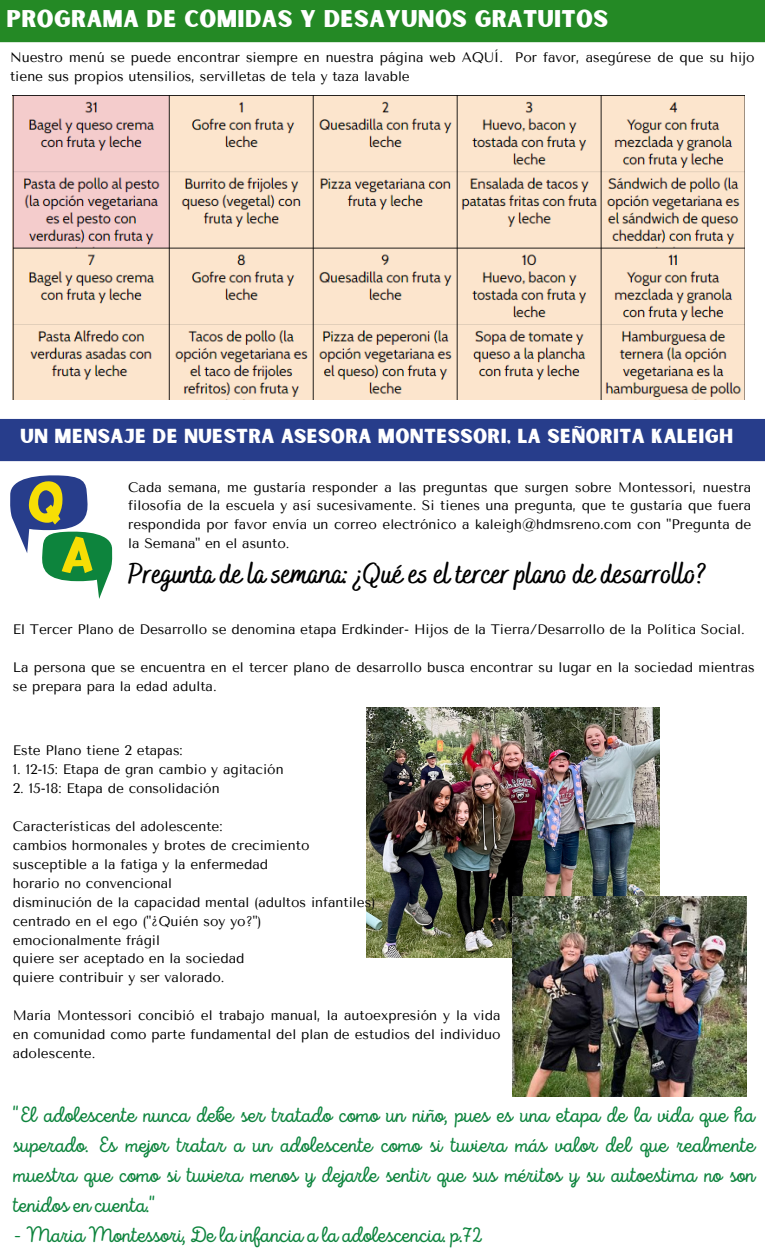
<style>
.page{position:relative;width:765px;height:1260px;background:#fff}
.page>*{position:absolute;margin:0;border:0;box-sizing:border-box;transform-origin:0 0}
.t1{font:700 28.75px "Bakerie Smooth";color:#000}
.t2{font:23.12px "Sunborn Sans One";letter-spacing:.015em;color:#fff}
.t3{font:22px/30px "Intro Script";color:#0d843d;text-align:justify}
.t4{font:19.38px "Sunborn Sans One";letter-spacing:.015em;color:#fff}
.t5{font:13.75px/19px "Tenor Sans";color:#000}
</style>
<div class="page">
<div style="left:0;top:419px;width:765px;height:42px;background:#273d8b"></div>
<div style="left:0;top:0;width:765px;height:42px;background:#248925"></div>
<svg style="left:10px;top:475px;width:102px;height:124px"></svg>
<img style="left:366px;top:708px;width:294px;height:250px">
<img style="left:513px;top:896px;width:233px;height:200px">
<img style="left:13px;top:96px;width:731px;height:304px">
<h2 class="t2" style="left:6px;top:4px;width:603px">PROGRAMA DE COMIDAS Y DESAYUNOS GRATUITOS</h2>
<p class="t5" style="left:10px;top:48px;width:746px">Nuestro menú se puede encontrar siempre en nuestra página web AQUÍ. Por favor, asegúrese de que su hijo tiene sus propios utensilios, servilletas de tela y taza lavable</p>
<h3 class="t4" style="left:20px;top:423px;width:714px">UN MENSAJE DE NUESTRA ASESORA MONTESSORI, LA SEÑORITA KALEIGH</h3>
<p class="t5" style="left:128px;top:478px;width:625px;text-align:justify">Cada semana, me gustaría responder a las preguntas que surgen sobre Montessori, nuestra filosofía de la escuela y así sucesivamente. Si tienes una pregunta, que te gustaría que fuera respondida por favor envía un correo electrónico a kaleigh@hdmsreno.com con "Pregunta de la Semana" en el asunto.</p>
<h1 class="t1" style="left:128px;top:556px;width:580px">Pregunta de la semana: ¿Qué es el tercer plano de desarrollo?</h1>
<p class="t5" style="left:13px;top:620px;width:733px">El Tercer Plano de Desarrollo se denomina etapa Erdkinder- Hijos de la Tierra/Desarrollo de la Política Social.</p>
<p class="t5" style="left:13px;top:658px;width:744px">La persona que se encuentra en el tercer plano de desarrollo busca encontrar su lugar en la sociedad mientras se prepara para la edad adulta.</p>
<p class="t5" style="left:13px;top:741px;width:171px">Este Plano tiene 2 etapas:</p>
<p class="t5" style="left:13px;top:760px;width:272px">1. 12-15: Etapa de gran cambio y agitación</p>
<p class="t5" style="left:13px;top:779px;width:208px">2. 15-18: Etapa de consolidación</p>
<p class="t5" style="left:13px;top:817px;width:364px">Características del adolescente:<br>cambios hormonales y brotes de crecimiento susceptible a la fatiga y la enfermedad<br>horario no convencional<br>disminución de la capacidad mental (adultos infantiles) centrado en el ego ("¿Quién soy yo?")<br>emocionalmente frágil<br>quiere ser aceptado en la sociedad<br>quiere contribuir y ser valorado.</p>
<p class="t5" style="left:13px;top:1006px;width:489px;text-align:justify">María Montessori concibió el trabajo manual, la autoexpresión y la vida en comunidad como parte fundamental del plan de estudios del individuo adolescente.</p>
<p class="t3" style="left:13px;top:1102px;width:743px">"El adolescente nunca debe ser tratado como un niño, pues es una etapa de la vida que ha superado. Es mejor tratar a un adolescente como si tuviera más valor del que realmente muestra que como si tuviera menos y dejarle sentir que sus méritos y su autoestima no son tenidos en cuenta."</p>
<h3 class="t3" style="left:13px;top:1222px;width:472px">- Maria Montessori, De la infancia a la adolescencia. p.72</h3>
</div>
